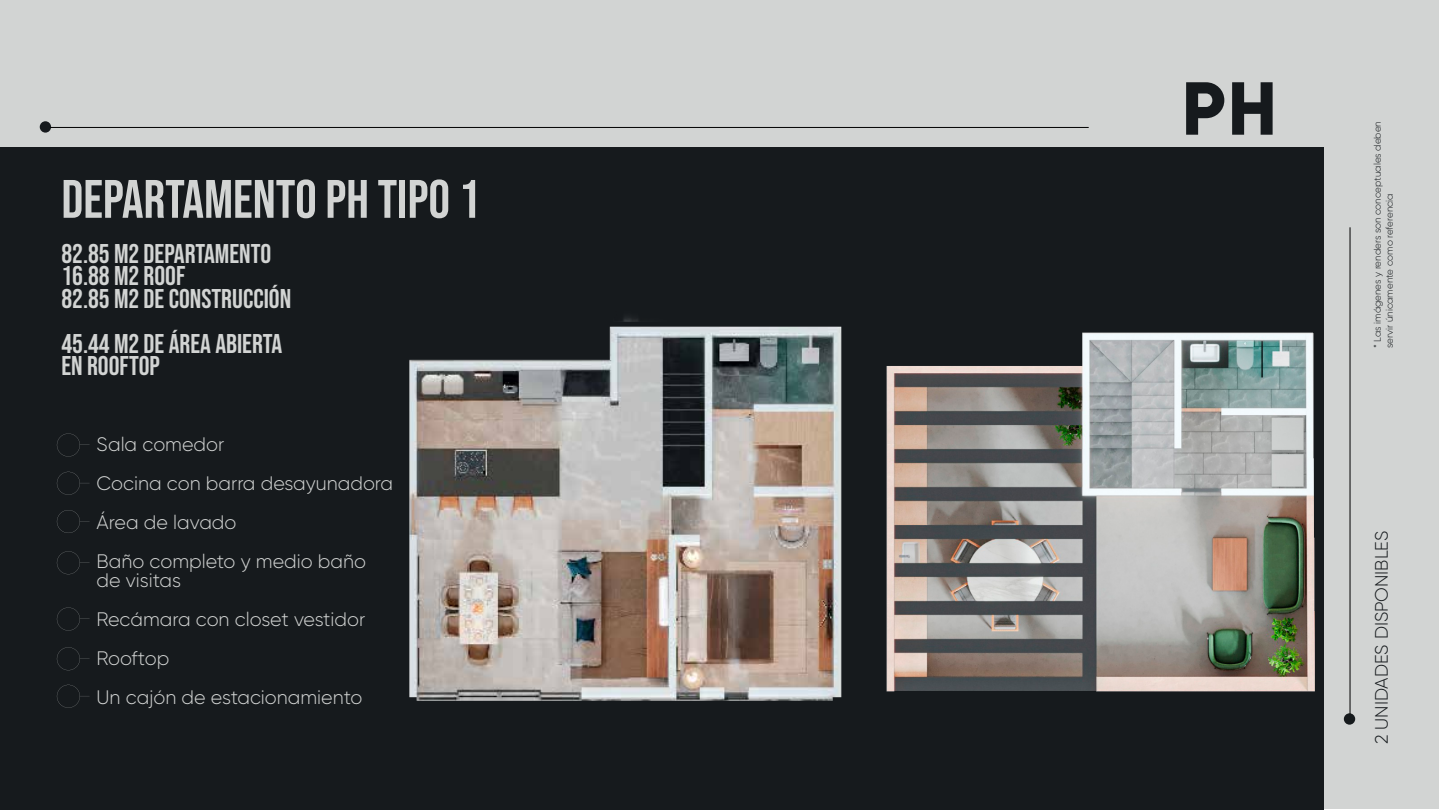
<style>
.page{position:relative;width:1440px;height:810px;background:#fff}
.page>*{position:absolute;margin:0;border:0;box-sizing:border-box;transform-origin:0 0}
.t1{font:800 74.93px "Gilroy";color:#161a1d}
.t2{font:54px "Bebas Neue";color:#d2d4d3}
.t3{font:27px/22.5px "Bebas Neue";color:#d2d4d3}
.t4{font:300 19.58px/39px "Gilroy";color:#d2d4d3}
.t5{font:300 18px "Gilroy";color:#161a1d}
.t6{font:300 9.75px/11.7px "Gilroy";color:#161a1d}
</style>
<div class="page">
<div style="left:1px;top:1px;width:1438px;height:808px;background:#d2d4d3"></div>
<div style="left:40px;top:121px;width:11px;height:12px;background:#161a1d;border-radius:50%"></div>
<hr style="left:50px;top:127px;width:1039px;height:1px;background:#000">
<hr style="left:1350px;top:227px;width:1px;height:487px;background:#000">
<div style="left:0;top:147px;width:1324px;height:663px;background:#161a1d"></div>
<img style="left:409px;top:317px;width:411px;height:384px">
<svg style="left:57px;top:434px;width:33px;height:23px"></svg>
<svg style="left:57px;top:472px;width:33px;height:23px"></svg>
<svg style="left:57px;top:510px;width:33px;height:23px"></svg>
<svg style="left:57px;top:551px;width:33px;height:23px"></svg>
<svg style="left:57px;top:608px;width:33px;height:23px"></svg>
<svg style="left:57px;top:647px;width:33px;height:23px"></svg>
<svg style="left:57px;top:685px;width:33px;height:23px"></svg>
<img style="left:820px;top:242px;width:536px;height:483px">
<h2 class="t2" style="left:61px;top:169px;width:420px">DEPARTAMENTO PH TIPO 1</h2>
<h3 class="t3" style="left:61px;top:242px;width:231px">82.85 M2 DEPARTAMENTO<br>16.88 M2 ROOF<br>82.85 M2 DE CONSTRUCCIÓN</h3>
<h3 class="t3" style="left:61px;top:332px;width:222px">45.44 M2 DE ÁREA ABIERTA<br>EN ROOFTOP</h3>
<p class="t4" style="left:97px;top:424px;width:298px">Sala comedor<br>Cocina con barra desayunadora<br>Área de lavado<br>Baño completo y medio baño</p>
<p class="t4" style="left:97px;top:561px;width:270px">de visitas<br>Recámara con closet vestidor<br>Rooftop<br>Un cajón de estacionamiento</p>
<h1 class="t1" style="left:1182px;top:61px;width:97px">PH</h1>
<p class="t6" style="left:1372px;top:348px;width:228px;rotate:-90deg">* Las imágenes y renders son conceptuales deben servir únicamente como referencia</p>
<p class="t5" style="left:1371px;top:744px;width:215px;rotate:-90deg">2 UNIDADES DISPONIBLES</p>
</div>
